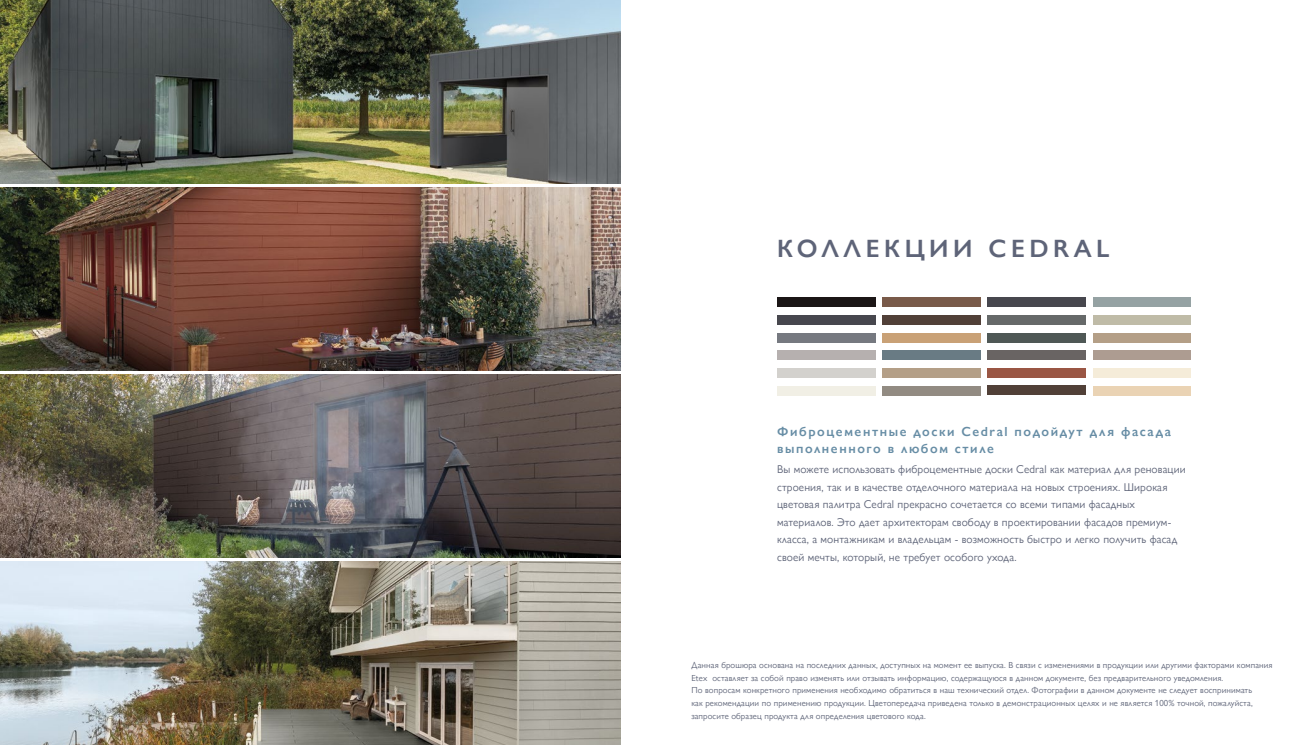
<style>
.page{position:relative;width:1312px;height:745px;background:#fff}
.page>*{position:absolute;margin:0;border:0;box-sizing:border-box;transform-origin:0 0}
.t1{font:600 25px "Gill Sans Nova";letter-spacing:.18em;color:#5e6478}
.t2{font:600 13.12px/17.5px "Gill Sans Nova";letter-spacing:.12em;color:#678da5}
.t3{font:11.25px/17.5px "Gill Sans Nova";letter-spacing:.01em;color:#5e6478}
.t4{font:8.75px/12.5px "Gill Sans Nova";letter-spacing:.01em;color:#5e6478}
</style>
<div class="page">
<img style="left:0;top:0;width:620px;height:183px">
<img style="left:0;top:187px;width:620px;height:183px">
<img style="left:0;top:374px;width:620px;height:183px">
<img style="left:0;top:561px;width:620px;height:183px">
<div style="left:777px;top:385px;width:98px;height:10px;background:#f1efe5"></div>
<div style="left:777px;top:368px;width:98px;height:9px;background:#d3d1cd"></div>
<div style="left:777px;top:350px;width:98px;height:10px;background:#b6b0af"></div>
<div style="left:777px;top:332px;width:98px;height:10px;background:#767980"></div>
<div style="left:777px;top:315px;width:98px;height:10px;background:#47474e"></div>
<div style="left:777px;top:297px;width:98px;height:10px;background:#1b1616"></div>
<div style="left:987px;top:385px;width:98px;height:10px;background:#514038"></div>
<div style="left:987px;top:368px;width:98px;height:9px;background:#9a5644"></div>
<div style="left:987px;top:350px;width:98px;height:10px;background:#696463"></div>
<div style="left:987px;top:332px;width:98px;height:10px;background:#4f5856"></div>
<div style="left:987px;top:315px;width:98px;height:10px;background:#666969"></div>
<div style="left:987px;top:297px;width:98px;height:10px;background:#47474e"></div>
<div style="left:882px;top:385px;width:98px;height:10px;background:#928b82"></div>
<div style="left:882px;top:368px;width:98px;height:9px;background:#b49f87"></div>
<div style="left:882px;top:350px;width:98px;height:10px;background:#697b84"></div>
<div style="left:882px;top:332px;width:98px;height:10px;background:#c9a176"></div>
<div style="left:882px;top:315px;width:98px;height:10px;background:#514038"></div>
<div style="left:882px;top:297px;width:98px;height:10px;background:#795a49"></div>
<div style="left:1093px;top:315px;width:97px;height:10px;background:#bfbba7"></div>
<div style="left:1093px;top:297px;width:97px;height:10px;background:#95a2a3"></div>
<div style="left:1093px;top:332px;width:97px;height:10px;background:#b49f87"></div>
<div style="left:1093px;top:350px;width:97px;height:10px;background:#ad9c91"></div>
<div style="left:1093px;top:368px;width:97px;height:9px;background:#f5ecd9"></div>
<div style="left:1093px;top:385px;width:97px;height:10px;background:#ead3b4"></div>
<h1 class="t1" style="left:777px;top:232px;width:334px">КОЛЛЕКЦИИ CEDRAL</h1>
<h2 class="t2" style="left:777px;top:422px;width:395px">Фиброцементные доски Cedral подойдут для фасада выполненного в любом стиле</h2>
<p class="t3" style="left:777px;top:460px;width:410px">Вы можете использовать фиброцементные доски Cedral как материал для реновации строения, так и в качестве отделочного материала на новых строениях. Широкая цветовая палитра Cedral прекрасно сочетается со всеми типами фасадных материалов. Это дает архитекторам свободу в проектировании фасадов премиум&shy;класса, а монтажникам и владельцам - возможность быстро и легко получить фасад своей мечты, который, не требует особого ухода.</p>
<p class="t4" style="left:691px;top:658px;width:582px">Данная брошюра основана на последних данных, доступных на момент ее выпуска. В связи с изменениями в продукции или другими факторами компания Etex оставляет за собой право изменять или отзывать информацию, содержащуюся в данном документе, без предварительного уведомления.<br>По вопросам конкретного применения необходимо обратиться в наш технический отдел. Фотографии в данном документе не следует воспринимать<br>как рекомендации по применению продукции. Цветопередача приведена только в демонстрационных целях и не является 100% точной, пожалуйста, запросите образец продукта для определения цветового кода.</p>
</div>
